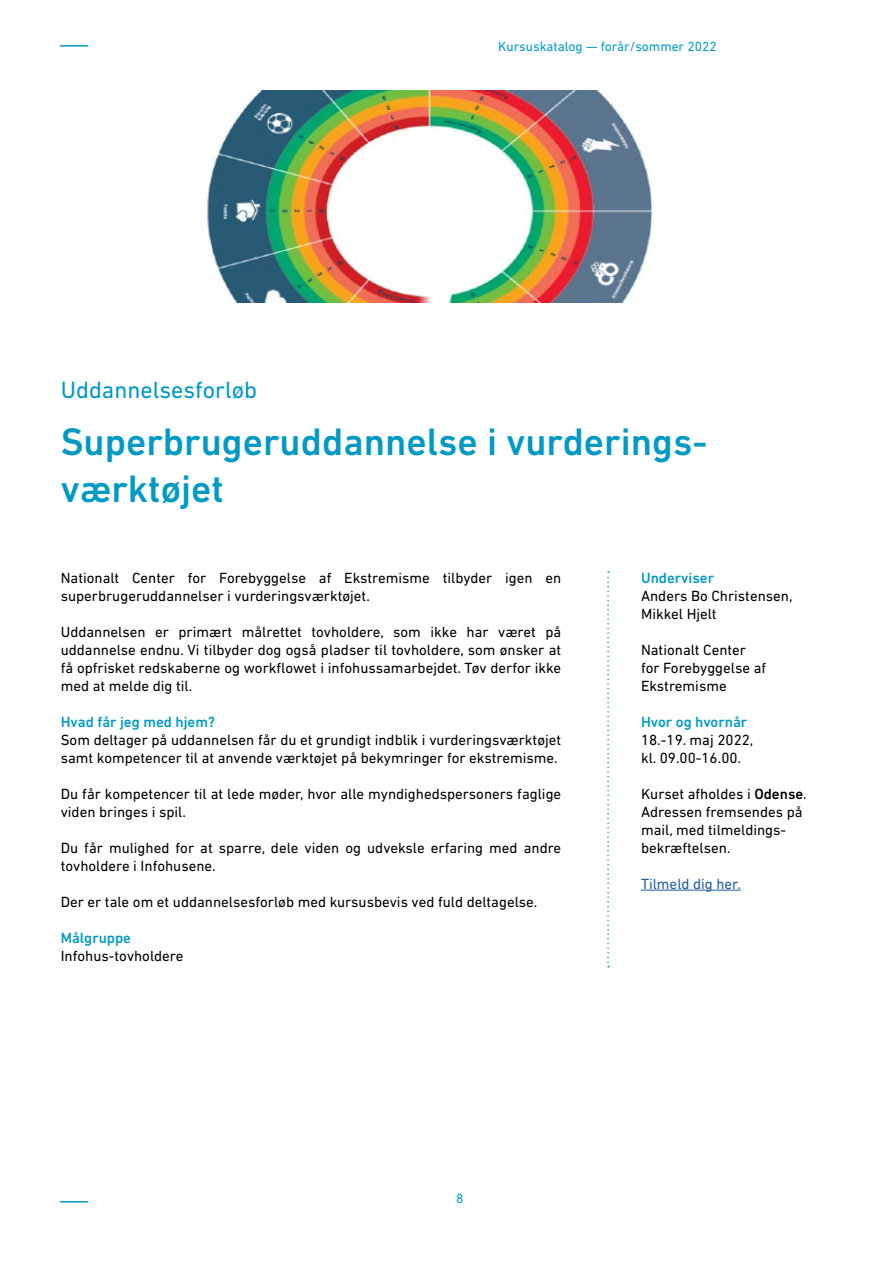
<style>
.page{position:relative;width:893px;height:1263px;background:#fff}
.page>*{position:absolute;margin:0;border:0;box-sizing:border-box;transform-origin:0 0}
.t1{font:500 39px/46.8px "DIN Next LT Pro";color:#009ac5}
.t2{font:24px "DIN Next LT Pro";color:#009ac5}
.t3{font:15px/18px "DIN Next LT Pro";color:#000}
.t4{font:500 15px "DIN Next LT Pro";color:#009ac5}
.t5{font:15px "DIN Next LT Pro";color:#215e9e}
.t6{font:13.5px "DIN Next LT Pro";color:#009ac5}
.s1{font-weight:500}
</style>
<div class="page">
<img style="left:207px;top:90px;width:446px;height:213px">
<svg style="left:607px;top:571px;width:2px;height:396px"></svg>
<hr style="left:641px;top:890px;width:100px;height:1px;background:#215e9e">
<hr style="left:60px;top:45px;width:28px;height:2px;background:#009ac5">
<svg style="left:60px;top:1201px;width:28px;height:1px"></svg>
<p class="t6" style="left:498px;top:38px;width:220px">Kursuskatalog — forår/sommer 2022</p>
<h2 class="t2" style="left:61px;top:376px;width:198px">Uddannelsesforløb</h2>
<h1 class="t1" style="left:61px;top:418px;width:648px">Superbrugeruddannelse i vurderings&shy;værktøjet</h1>
<p class="t3" style="left:61px;top:568px;width:502px">Nationalt Center for Forebyggelse af Ekstremisme tilbyder igen en superbrugeruddannelser i vurderingsværktøjet.</p>
<p class="t3" style="left:61px;top:622px;width:502px;text-align:justify">Uddannelsen er primært målrettet tovholdere, som ikke har været på uddannelse endnu. Vi tilbyder dog også pladser til tovholdere, som ønsker at få opfrisket redskaberne og workflowet i infohussamarbejdet. Tøv derfor ikke med at melde dig til.</p>
<p class="t4" style="left:61px;top:713px;width:156px">Hvad får jeg med hjem?</p>
<p class="t3" style="left:61px;top:730px;width:502px">Som deltager på uddannelsen får du et grundigt indblik i vurderingsværktøjet samt kompetencer til at anvende værktøjet på bekymringer for ekstremisme.</p>
<p class="t3" style="left:61px;top:784px;width:502px">Du får kompetencer til at lede møder, hvor alle myndighedspersoners faglige viden bringes i spil.</p>
<p class="t3" style="left:61px;top:838px;width:502px">Du får mulighed for at sparre, dele viden og udveksle erfaring med andre tovholdere i Infohusene.</p>
<p class="t3" style="left:61px;top:892px;width:478px">Der er tale om et uddannelsesforløb med kursusbevis ved fuld deltagelse.</p>
<p class="t4" style="left:61px;top:929px;width:72px">Målgruppe</p>
<p class="t3" style="left:61px;top:946px;width:124px">Infohus-tovholdere</p>
<p class="t4" style="left:641px;top:569px;width:74px">Underviser</p>
<p class="t3" style="left:641px;top:586px;width:153px">Anders Bo Christensen,<br>Mikkel Hjelt</p>
<p class="t3" style="left:641px;top:640px;width:127px">Nationalt Center for Forebyggelse af<br>Ekstremisme</p>
<p class="t4" style="left:641px;top:713px;width:108px">Hvor og hvornår</p>
<p class="t3" style="left:641px;top:730px;width:114px">18.-19. maj 2022, kl. 09.00-16.00.</p>
<p class="t3" style="left:641px;top:784px;width:167px">Kurset afholdes i <span class="s1">Odense</span>.<br>Adressen fremsendes på mail, med tilmeldings&shy;bekræftelsen.</p>
<p class="t5" style="left:641px;top:875px;width:101px">Tilmeld dig her.</p>
<p class="t6" style="left:456px;top:1190px;width:9px">8</p>
</div>
